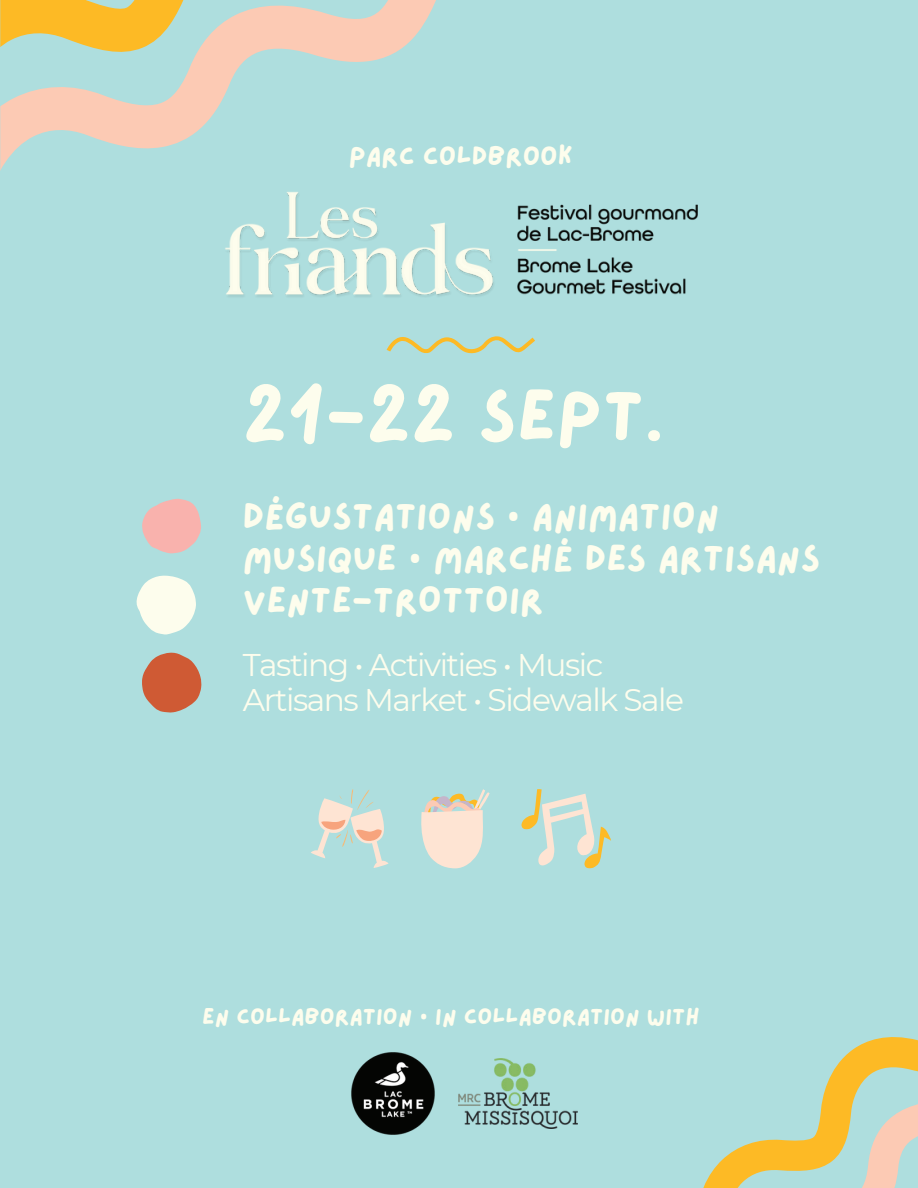
<style>
.page{position:relative;width:918px;height:1188px;background:#aedede}
.page>*{position:absolute;margin:0;border:0;box-sizing:border-box;transform-origin:0 0}
.t1{font:72.75px "Lazydog";color:#fdfded}
.t2{font:37.2px/41.8px "Lazydog";color:#fdfded}
.t3{font:31.35px/35.2px "Montserrat";letter-spacing:-.05em;color:#fdfded}
.t4{font:27.15px "Lazydog";color:#fdfded}
.t5{font:23.1px "Lazydog";color:#fdfded}
.s1{font-family:"Noto Sans"}
</style>
<div class="page">
<img style="left:225px;top:203px;width:473px;height:94px">
<svg style="left:0;top:0;width:436px;height:203px"></svg>
<svg style="left:703px;top:1037px;width:215px;height:151px"></svg>
<svg style="left:142px;top:652px;width:60px;height:61px"></svg>
<svg style="left:136px;top:576px;width:60px;height:59px"></svg>
<svg style="left:142px;top:499px;width:59px;height:54px"></svg>
<svg style="left:311px;top:789px;width:78px;height:79px"></svg>
<svg style="left:421px;top:789px;width:69px;height:79px"></svg>
<svg style="left:522px;top:789px;width:89px;height:79px"></svg>
<img style="left:351px;top:1052px;width:84px;height:83px">
<img style="left:459px;top:1058px;width:118px;height:70px">
<svg style="left:387px;top:336px;width:148px;height:18px"></svg>
<p class="t4" style="left:349px;top:138px;width:226px">PARC COLDBROOK</p>
<h1 class="t1" style="left:243px;top:368px;width:422px">21-22 SEPT.</h1>
<p class="t2" style="left:243px;top:494px;width:579px">DÉGUSTATIONS <span class="s1">•</span> ANIMATION<br>MUSIQUE <span class="s1">•</span> MARCHÉ DES ARTISANS<br>VENTE-TROTTOIR</p>
<p class="t3" style="left:243px;top:646px;width:443px">Tasting • Activities • Music<br>Artisans Market • Sidewalk Sale</p>
<p class="t5" style="left:202px;top:1002px;width:499px">EN COLLABORATION <span class="s1">•</span> IN COLLABORATION WITH</p>
</div>
